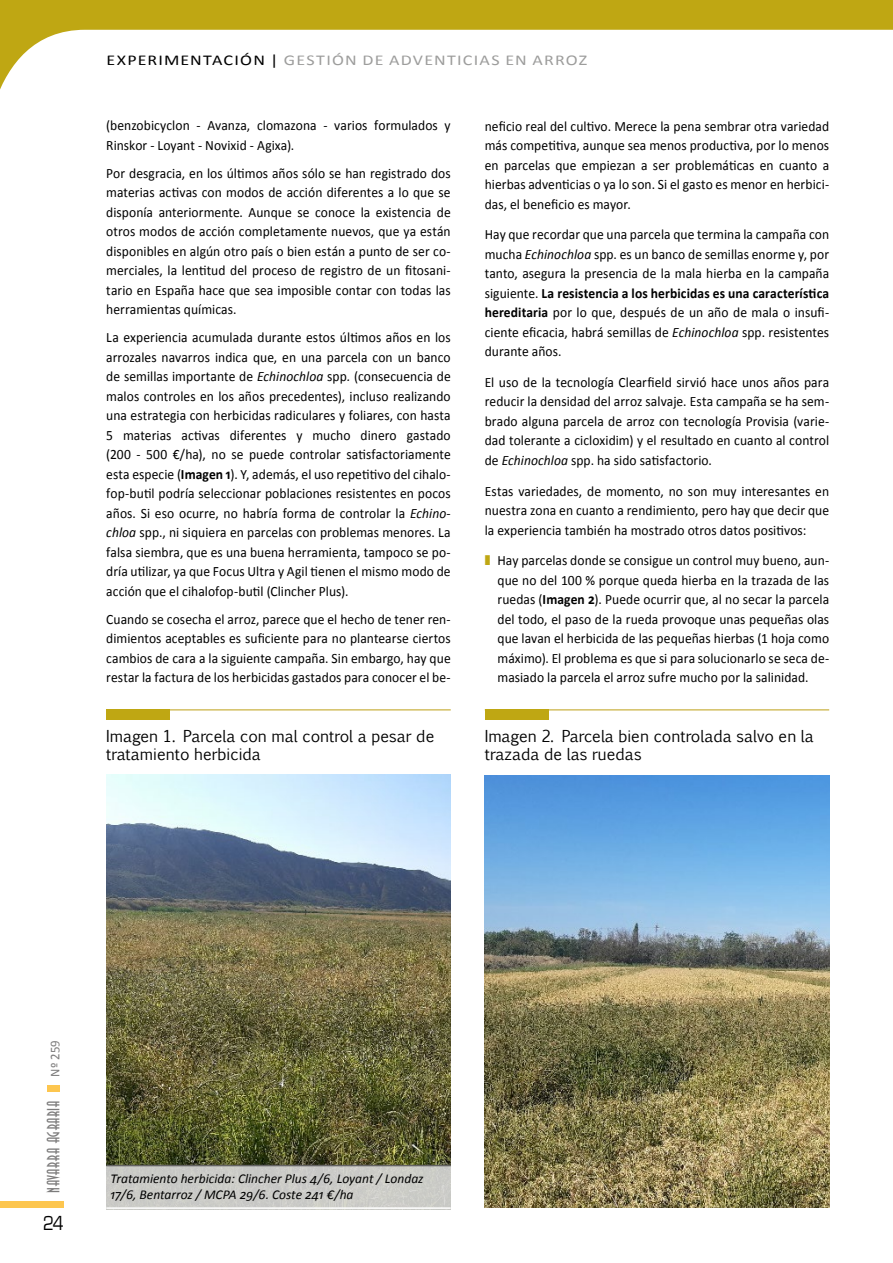
<style>
.page{position:relative;width:893px;height:1263px;background:#fff}
.page>*{position:absolute;margin:0;border:0;box-sizing:border-box;transform-origin:0 0}
.t1{font:21px "Eurostile T";color:#000;scale:.85 1}
.t2{font:16.5px "Anastasia";letter-spacing:.04em;color:#7c7b7b;scale:.95 1}
.t3{font:15.75px/18.1px "Euphemia CAS";color:#000}
.t4{font:15px "Calibri";letter-spacing:.065em;color:#9d9d9c;scale:1.2 1}
.t5{font:14.25px/19.5px "Calibri";letter-spacing:.005em;color:#000;text-align:justify;scale:.95 1}
.t6{font:italic 13.5px/15.5px "Calibri";color:#000}
.t7{font:13.5px "Calibri";color:#7c7b7b;scale:.95 1}
.s1{color:#000}
.s2{font-style:italic}
.s3{font-weight:700}
.s4{color:#bfa713}
</style>
<div class="page">
<hr style="left:106px;top:709px;width:345px;height:2px;background:#d3bf63">
<div style="left:106px;top:709px;width:64px;height:10px;background:#bfa713"></div>
<img style="left:106px;top:775px;width:345px;height:390px">
<div style="left:106px;top:1166px;width:345px;height:44px;background:#cbcbc7"></div>
<hr style="left:106px;top:1165px;width:345px;height:1px;background:#646363">
<hr style="left:106px;top:1207px;width:345px;height:2px;background:#fff">
<hr style="left:485px;top:709px;width:344px;height:2px;background:#d3bf63">
<div style="left:485px;top:709px;width:64px;height:10px;background:#bfa713"></div>
<img style="left:485px;top:775px;width:344px;height:433px">
<svg style="left:0;top:0;width:893px;height:90px"></svg>
<div style="left:0;top:1201px;width:64px;height:7px;background:#fdc64f"></div>
<div style="left:47px;top:1085px;width:13px;height:6px;background:#fdc64f"></div>
<p class="t4" style="left:107px;top:50px;width:402px"><span class="s1">EXPERIMENTACIÓN |</span> GESTIÓN DE ADVENTICIAS EN ARROZ</p>
<p class="t5" style="left:106px;top:115px;width:364px;line-height:20.7px">(benzobicyclon - Avanza, clomazona - varios formulados y<br>Rinskor - Loyant - Novixid - Agixa).</p>
<p class="t5" style="left:106px;top:163px;width:364px">Por desgracia, en los últimos años sólo se han registrado dos materias activas con modos de acción diferentes a lo que se disponía anteriormente. Aunque se conoce la existencia de otros modos de acción completamente nuevos, que ya están disponibles en algún otro país o bien están a punto de ser co&shy;merciales, la lentitud del proceso de registro de un fitosani&shy;tario en España hace que sea imposible contar con todas las herramientas químicas.</p>
<p class="t5" style="left:106px;top:328px;width:364px">La experiencia acumulada durante estos últimos años en los arrozales navarros indica que, en una parcela con un banco de semillas importante de <span class="s2">Echinochloa</span> spp<span class="s2">.</span> (consecuencia de malos controles en los años precedentes), incluso realizando una estrategia con herbicidas radiculares y foliares, con hasta 5 materias activas diferentes y mucho dinero gastado (200 - 500 €/ha), no se puede controlar satisfactoriamente esta especie (<span class="s3">Imagen 1</span>). Y, además, el uso repetitivo del cihalo&shy;fop-butil podría seleccionar poblaciones resistentes en pocos años. Si eso ocurre, no habría forma de controlar la <span class="s2">Echino&shy;chloa</span> spp., ni siquiera en parcelas con problemas menores. La falsa siembra, que es una buena herramienta, tampoco se po&shy;dría utilizar, ya que Focus Ultra y Agil tienen el mismo modo de acción que el cihalofop-butil (Clincher Plus).</p>
<p class="t5" style="left:106px;top:609px;width:364px">Cuando se cosecha el arroz, parece que el hecho de tener ren&shy;dimientos aceptables es suficiente para no plantearse ciertos cambios de cara a la siguiente campaña. Sin embargo, hay que restar la factura de los herbicidas gastados para conocer el be-</p>
<p class="t3" style="left:106px;top:727px;width:330px">Imagen 1. Parcela con mal control a pesar de tratamiento herbicida</p>
<p class="t5" style="left:485px;top:116px;width:364px">neficio real del cultivo. Merece la pena sembrar otra variedad más competitiva, aunque sea menos productiva, por lo menos en parcelas que empiezan a ser problemáticas en cuanto a hierbas adventicias o ya lo son. Si el gasto es menor en herbici&shy;das, el beneficio es mayor.</p>
<p class="t5" style="left:485px;top:225px;width:364px">Hay que recordar que una parcela que termina la campaña con mucha <span class="s2">Echinochloa</span> spp. es un banco de semillas enorme y, por tanto, asegura la presencia de la mala hierba en la campaña siguiente. <span class="s3">La resistencia a los herbicidas es una característica hereditaria</span> por lo que, después de un año de mala o insufi&shy;ciente eficacia, habrá semillas de <span class="s2">Echinochloa</span> spp. resistentes durante años.</p>
<p class="t5" style="left:485px;top:372px;width:364px">El uso de la tecnología Clearfield sirvió hace unos años para reducir la densidad del arroz salvaje. Esta campaña se ha sem&shy;brado alguna parcela de arroz con tecnología Provisia (varie&shy;dad tolerante a cicloxidim) y el resultado en cuanto al control de <span class="s2">Echinochloa</span> spp. ha sido satisfactorio.</p>
<p class="t5" style="left:485px;top:481px;width:364px">Estas variedades, de momento, no son muy interesantes en nuestra zona en cuanto a rendimiento, pero hay que decir que la experiencia también ha mostrado otros datos positivos:</p>
<p class="t5" style="left:497px;top:551px;width:351px;text-indent:-13px"><span class="s4">❚</span> Hay parcelas donde se consigue un control muy bueno, aun&shy;que no del 100 % porque queda hierba en la trazada de las ruedas (<span class="s3">Imagen 2</span>). Puede ocurrir que, al no secar la parcela del todo, el paso de la rueda provoque unas pequeñas olas que lavan el herbicida de las pequeñas hierbas (1 hoja como máximo). El problema es que si para solucionarlo se seca de&shy;masiado la parcela el arroz sufre mucho por la salinidad.</p>
<p class="t3" style="left:485px;top:727px;width:331px">Imagen 2. Parcela bien controlada salvo en la trazada de las ruedas</p>
<p class="t7" style="left:47px;top:1077px;width:40px;rotate:-90deg">Nº 259</p>
<p class="t2" style="left:44px;top:1193px;width:99px;rotate:-90deg">NAVARRA AGRARIA</p>
<h1 class="t1" style="left:43px;top:1212px;width:26px">24</h1>
<p class="t6" style="left:111px;top:1170px;width:315px">Tratamiento herbicida: Clincher Plus 4/6, Loyant / Londaz<br>17/6, Bentarroz / MCPA 29/6. Coste 241 €/ha</p>
</div>
